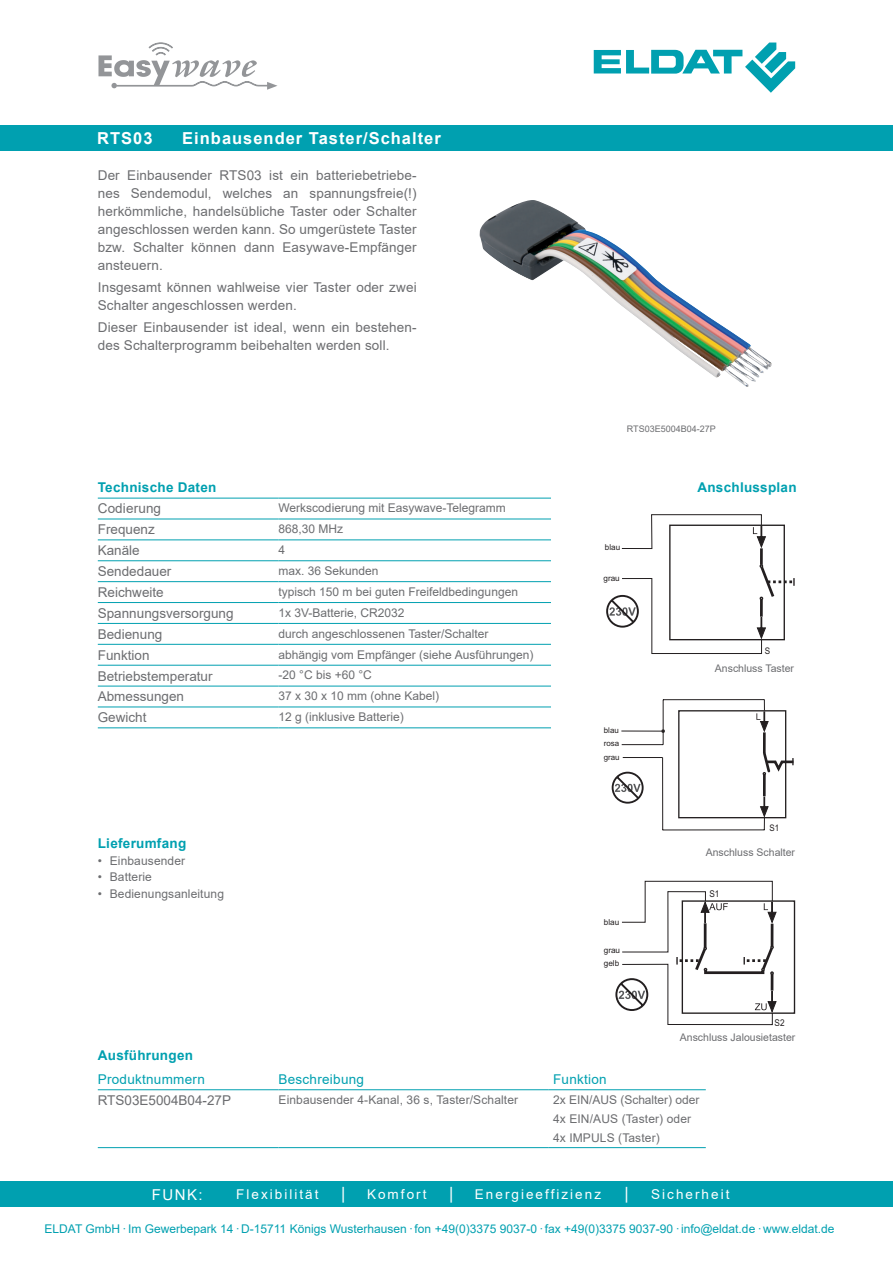
<style>
.page{position:relative;width:893px;height:1263px;background:#fff}
.page>*{position:absolute;margin:0;border:0;box-sizing:border-box;transform-origin:0 0}
.t1{font:700 16.5px "Arial";letter-spacing:.06em;color:#fff}
.t2{font:16.5px "Arial";color:#fff}
.t3{font:15px "Arial";color:#fff}
.t4{font:13.5px/18px "Arial";letter-spacing:.01em;color:#6c6d70}
.t5{font:700 13.5px "Arial";letter-spacing:.02em;color:#00a0b0}
.t6{font:13.5px "Arial";letter-spacing:.15em;color:#fff}
.t7{font:13.5px "Arial";letter-spacing:.02em;color:#00a0b0}
.t8{font:12px/19.2px "Arial";color:#6c6d70}
.t9{font:12px "Arial";color:#00a0b0}
.t10{font:10.5px "Arial";color:#6c6d70}
.t11{font:9.3px "Arial";color:#231f20;scale:.88 1}
.t12{font:9.15px "Arial";color:#231f20;scale:.9 1}
.t13{font:9px "Arial";color:#6c6d70}
.t14{font:9px "Arial";color:#231f20;scale:.88 1}
.t15{font:8.25px/13.4px "Arial";color:#231f20}
.t16{font:8.1px "Arial";color:#231f20}
.t17{font:7.95px "Arial";color:#231f20}
</style>
<div class="page">
<div style="left:0;top:1181px;width:893px;height:26px;background:#00a0b0"></div>
<div style="left:0;top:125px;width:893px;height:26px;background:#00a0b0"></div>
<svg style="left:594px;top:43px;width:201px;height:50px"></svg>
<svg style="left:98px;top:43px;width:179px;height:47px"></svg>
<hr style="left:279px;top:560px;width:272px;height:1px;background:#00a0b0">
<hr style="left:98px;top:498px;width:181px;height:1px;background:#00a0b0">
<hr style="left:279px;top:498px;width:272px;height:1px;background:#00a0b0">
<hr style="left:98px;top:519px;width:181px;height:1px;background:#00a0b0">
<hr style="left:279px;top:519px;width:272px;height:1px;background:#00a0b0">
<hr style="left:98px;top:540px;width:181px;height:1px;background:#00a0b0">
<hr style="left:279px;top:540px;width:272px;height:1px;background:#00a0b0">
<hr style="left:98px;top:560px;width:181px;height:1px;background:#00a0b0">
<hr style="left:98px;top:581px;width:181px;height:1px;background:#00a0b0">
<hr style="left:279px;top:581px;width:272px;height:1px;background:#00a0b0">
<hr style="left:98px;top:602px;width:181px;height:1px;background:#00a0b0">
<hr style="left:279px;top:602px;width:272px;height:1px;background:#00a0b0">
<hr style="left:98px;top:623px;width:181px;height:1px;background:#00a0b0">
<hr style="left:279px;top:623px;width:272px;height:1px;background:#00a0b0">
<hr style="left:98px;top:644px;width:181px;height:1px;background:#00a0b0">
<hr style="left:279px;top:644px;width:272px;height:1px;background:#00a0b0">
<hr style="left:98px;top:665px;width:181px;height:1px;background:#00a0b0">
<hr style="left:279px;top:665px;width:272px;height:1px;background:#00a0b0">
<hr style="left:98px;top:686px;width:181px;height:1px;background:#00a0b0">
<hr style="left:279px;top:686px;width:272px;height:1px;background:#00a0b0">
<hr style="left:98px;top:707px;width:181px;height:1px;background:#00a0b0">
<hr style="left:279px;top:707px;width:272px;height:1px;background:#00a0b0">
<hr style="left:98px;top:728px;width:181px;height:1px;background:#00a0b0">
<hr style="left:279px;top:728px;width:272px;height:1px;background:#00a0b0">
<hr style="left:98px;top:1089px;width:181px;height:1px;background:#00a0b0">
<hr style="left:279px;top:1089px;width:270px;height:1px;background:#00a0b0">
<hr style="left:549px;top:1089px;width:157px;height:1px;background:#00a0b0">
<hr style="left:279px;top:1147px;width:270px;height:1px;background:#00a0b0">
<hr style="left:549px;top:1147px;width:157px;height:1px;background:#00a0b0">
<hr style="left:98px;top:1147px;width:181px;height:1px;background:#00a0b0">
<img style="left:480px;top:203px;width:292px;height:184px">
<svg style="left:606px;top:514px;width:189px;height:140px"></svg>
<div style="left:678px;top:710px;width:108px;height:108px;border:1px solid #231f20"></div>
<hr style="left:763px;top:732px;width:3px;height:21px;background:#231f20">
<hr style="left:763px;top:775px;width:3px;height:21px;background:#231f20">
<svg style="left:760px;top:796px;width:9px;height:34px"></svg>
<hr style="left:663px;top:829px;width:101px;height:1px;background:#231f20">
<hr style="left:662px;top:757px;width:1px;height:73px;background:#231f20">
<svg style="left:756px;top:700px;width:13px;height:33px"></svg>
<hr style="left:663px;top:699px;width:101px;height:1px;background:#231f20">
<hr style="left:663px;top:700px;width:1px;height:45px;background:#231f20">
<hr style="left:621px;top:731px;width:42px;height:1px;background:#231f20">
<hr style="left:622px;top:744px;width:41px;height:1px;background:#231f20">
<svg style="left:660px;top:728px;width:5px;height:6px"></svg>
<svg style="left:762px;top:750px;width:32px;height:25px"></svg>
<hr style="left:623px;top:757px;width:40px;height:1px;background:#231f20">
<svg style="left:611px;top:771px;width:33px;height:33px"></svg>
<div style="left:682px;top:900px;width:113px;height:114px;border:1px solid #231f20"></div>
<svg style="left:615px;top:881px;width:162px;height:144px"></svg>
<p class="t1" style="left:97px;top:127px;width:57px">RTS03</p>
<p class="t1" style="left:182px;top:127px;width:260px">Einbausender Taster/Schalter</p>
<p class="t4" style="left:98px;top:166px;width:320px;text-align:justify">Der Einbausender RTS03 ist ein batteriebetriebe&shy;nes Sendemodul, welches an spannungsfreie(!) herkömmliche, handelsübliche Taster oder Schalter angeschlossen werden kann. So umgerüstete Taster bzw. Schalter können dann Easywave-Empfänger ansteuern.</p>
<p class="t4" style="left:98px;top:278px;width:320px">Insgesamt können wahlweise vier Taster oder zwei<br>Schalter angeschlossen werden.</p>
<p class="t4" style="left:98px;top:319px;width:320px">Dieser Einbausender ist ideal, wenn ein bestehen&shy;des Schalterprogramm beibehalten werden soll.</p>
<p class="t5" style="left:98px;top:478px;width:120px">Technische Daten</p>
<p class="t4" style="left:98px;top:500px;width:65px">Codierung</p>
<p class="t8" style="left:279px;top:498px;width:229px">Werkscodierung mit Easywave-Telegramm</p>
<p class="t4" style="left:98px;top:520px;width:59px">Frequenz</p>
<p class="t8" style="left:279px;top:519px;width:66px">868,30 MHz</p>
<p class="t4" style="left:98px;top:541px;width:44px">Kanäle</p>
<p class="t8" style="left:279px;top:540px;width:8px">4</p>
<p class="t4" style="left:98px;top:562px;width:75px">Sendedauer</p>
<p class="t8" style="left:279px;top:561px;width:102px">max. 36 Sekunden</p>
<p class="t4" style="left:98px;top:583px;width:68px">Reichweite</p>
<p class="t8" style="left:279px;top:582px;width:241px">typisch 150 m bei guten Freifeldbedingungen</p>
<p class="t4" style="left:98px;top:604px;width:137px">Spannungsversorgung</p>
<p class="t8" style="left:279px;top:603px;width:128px">1x 3V-Batterie, CR2032</p>
<p class="t4" style="left:98px;top:625px;width:66px">Bedienung</p>
<p class="t8" style="left:279px;top:624px;width:211px">durch angeschlossenen Taster/Schalter</p>
<p class="t4" style="left:98px;top:646px;width:53px">Funktion</p>
<p class="t8" style="left:279px;top:645px;width:256px">abhängig vom Empfänger (siehe Ausführungen)</p>
<p class="t4" style="left:98px;top:667px;width:116px">Betriebstemperatur</p>
<p class="t8" style="left:279px;top:665px;width:95px">-20 °C bis +60 °C</p>
<p class="t4" style="left:98px;top:688px;width:88px">Abmessungen</p>
<p class="t8" style="left:279px;top:686px;width:162px">37 x 30 x 10 mm (ohne Kabel)</p>
<p class="t4" style="left:98px;top:708px;width:50px">Gewicht</p>
<p class="t8" style="left:279px;top:707px;width:127px">12 g (inklusive Batterie)</p>
<p class="t5" style="left:98px;top:833px;width:90px">Lieferumfang</p>
<p class="t8" style="left:98px;top:851px;width:89px">• Einbausender</p>
<p class="t8" style="left:98px;top:867px;width:56px">• Batterie</p>
<p class="t8" style="left:98px;top:884px;width:128px">• Bedienungsanleitung</p>
<p class="t13" style="left:627px;top:422px;width:90px">RTS03E5004B04-27P</p>
<p class="t16" style="left:605px;top:542px;width:17px">blau</p>
<p class="t16" style="left:603px;top:572px;width:18px">grau</p>
<p class="t5" style="left:697px;top:478px;width:101px">Anschlussplan</p>
<p class="t17" style="left:604px;top:725px;width:17px">blau</p>
<p class="t17" style="left:604px;top:752px;width:17px">grau</p>
<p class="t17" style="left:604px;top:738px;width:17px">rosa</p>
<p class="t15" style="left:604px;top:916px;width:17px">blau</p>
<p class="t15" style="left:604px;top:944px;width:18px">grau gelb</p>
<p class="t12" style="left:765px;top:645px;width:8px">S</p>
<p class="t10" style="left:715px;top:661px;width:81px">Anschluss Taster</p>
<p class="t14" style="left:769px;top:822px;width:13px">S1</p>
<p class="t10" style="left:706px;top:845px;width:91px">Anschluss Schalter</p>
<p class="t11" style="left:709px;top:888px;width:13px">S1</p>
<p class="t11" style="left:775px;top:1016px;width:13px">S2</p>
<p class="t10" style="left:680px;top:1030px;width:117px">Anschluss Jalousietaster</p>
<p class="t5" style="left:98px;top:1046px;width:97px">Ausführungen</p>
<p class="t7" style="left:98px;top:1070px;width:109px">Produktnummern</p>
<p class="t7" style="left:279px;top:1070px;width:87px">Beschreibung</p>
<p class="t7" style="left:553px;top:1070px;width:55px">Funktion</p>
<p class="t4" style="left:98px;top:1091px;width:135px">RTS03E5004B04-27P</p>
<p class="t8" style="left:279px;top:1090px;width:241px">Einbausender 4-Kanal, 36 s, Taster/Schalter</p>
<p class="t8" style="left:553px;top:1090px;width:148px">2x EIN/AUS (Schalter) oder<br>4x EIN/AUS (Taster) oder<br>4x IMPULS (Taster)</p>
<p class="t3" style="left:152px;top:1184px;width:53px">FUNK:</p>
<p class="t6" style="left:236px;top:1185px;width:84px">Flexibilität</p>
<p class="t2" style="left:341px;top:1182px;width:6px">|</p>
<p class="t6" style="left:367px;top:1185px;width:61px">Komfort</p>
<p class="t2" style="left:449px;top:1182px;width:6px">|</p>
<p class="t6" style="left:475px;top:1185px;width:128px">Energieeffizienz</p>
<p class="t2" style="left:624px;top:1182px;width:6px">|</p>
<p class="t6" style="left:651px;top:1185px;width:80px">Sicherheit</p>
<p class="t9" style="left:45px;top:1221px;width:791px">ELDAT GmbH · Im Gewerbepark 14 · D-15711 Königs Wusterhausen · fon +49(0)3375 9037-0 · fax +49(0)3375 9037-90 · info@eldat.de · www.eldat.de</p>
</div>
